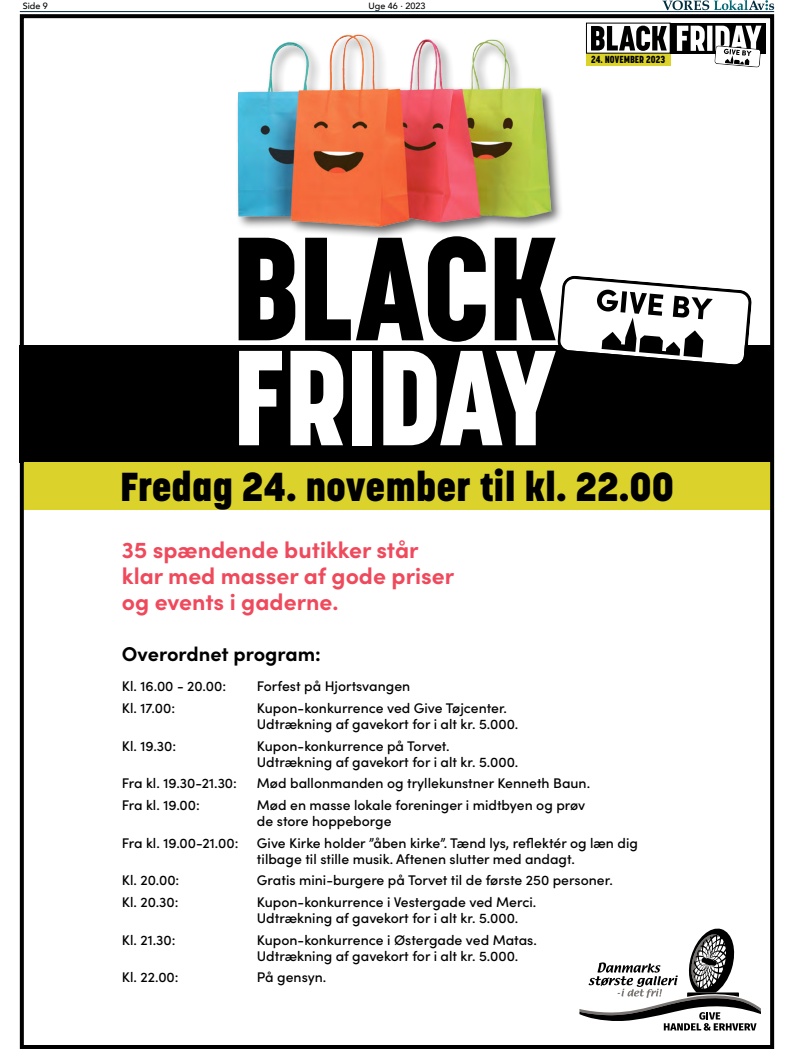
<style>
.page{position:relative;width:794px;height:1049px;background:#fff}
.page>*{position:absolute;margin:0;border:0;box-sizing:border-box;transform-origin:0 0}
.t1{font:800 145.3px "Korolev Condensed";letter-spacing:-.015em;color:#000}
.t2{font:800 133.6px "Korolev Condensed";letter-spacing:-.025em;color:#fff}
.t3{font:800 40px "Korolev";color:#000}
.t4{font:700 23px/26px "Sofia Pro";color:#ef495c}
.t5{font:700 20px "Sofia Pro";color:#000}
.t6{font:500 14px/16px "Sofia Pro";color:#000}
.t7{font:800 10.1px "Korolev Condensed";color:#000}
.t8{font:500 9px "Avenir";color:#000}
</style>
<div class="page">
<hr style="left:20px;top:11px;width:754px;height:1px;background:#002a3e">
<svg style="left:662px;top:0;width:112px;height:10px"></svg>
<div style="left:20px;top:345px;width:754px;height:117px;background:#000"></div>
<div style="left:235px;top:32px;width:329px;height:208px;background:#000;opacity:.6"></div>
<img style="left:235px;top:32px;width:323px;height:207px">
<svg style="left:557px;top:276px;width:195px;height:89px"></svg>
<div style="left:586px;top:54px;width:84px;height:12px;background:#dbd22b"></div>
<svg style="left:670px;top:23px;width:95px;height:31px"></svg>
<svg style="left:591px;top:26px;width:76px;height:25px"></svg>
<svg style="left:677px;top:26px;width:84px;height:42px"></svg>
<svg style="left:579px;top:928px;width:182px;height:102px"></svg>
<div style="left:25px;top:462px;width:749px;height:47px;background:#dbd22b"></div>
<div style="left:20px;top:14px;width:754px;height:1035px;border:4px solid #000"></div>
<p class="t8" style="left:23px;top:-2px;width:27px">Side 9</p>
<p class="t8" style="left:368px;top:-2px;width:58px">Uge 46 · 2023</p>
<p class="t7" style="left:591px;top:53px;width:76px">24. NOVEMBER 2023</p>
<h1 class="t1" style="left:230px;top:199px;width:329px">BLACK</h1>
<h2 class="t2" style="left:231px;top:316px;width:327px">FRIDAY</h2>
<h3 class="t3" style="left:120px;top:462px;width:556px">Fredag 24. november til kl. 22.00</h3>
<h3 class="t4" style="left:122px;top:535px;width:334px">35 spændende butikker står klar med masser af gode priser og events i gaderne.</h3>
<h3 class="t5" style="left:122px;top:639px;width:200px">Overordnet program:</h3>
<p class="t6" style="left:122px;top:677px;width:106px">Kl. 16.00 - 20.00:</p>
<p class="t6" style="left:257px;top:677px;width:155px">Forfest på Hjortsvangen</p>
<p class="t6" style="left:122px;top:699px;width:55px">Kl. 17.00:</p>
<p class="t6" style="left:257px;top:699px;width:263px">Kupon-konkurrence ved Give Tøjcenter.<br>Udtrækning af gavekort for i alt kr. 5.000.</p>
<p class="t6" style="left:122px;top:737px;width:56px">Kl. 19.30:</p>
<p class="t6" style="left:257px;top:737px;width:263px">Kupon-konkurrence på Torvet.<br>Udtrækning af gavekort for i alt kr. 5.000.</p>
<p class="t6" style="left:122px;top:774px;width:117px">Fra kl. 19.30-21.30:</p>
<p class="t6" style="left:257px;top:774px;width:335px">Mød ballonmanden og tryllekunstner Kenneth Baun.</p>
<p class="t6" style="left:122px;top:796px;width:79px">Fra kl. 19.00:</p>
<p class="t6" style="left:257px;top:796px;width:330px">Mød en masse lokale foreninger i midtbyen og prøv de store hoppeborge</p>
<p class="t6" style="left:122px;top:834px;width:118px">Fra kl. 19.00-21.00:</p>
<p class="t6" style="left:257px;top:834px;width:382px">Give Kirke holder ”åben kirke”. Tænd lys, reflektér og læn dig tilbage til stille musik. Aftenen slutter med andagt.</p>
<p class="t6" style="left:122px;top:871px;width:59px">Kl. 20.00:</p>
<p class="t6" style="left:257px;top:871px;width:357px">Gratis mini-burgere på Torvet til de første 250 personer.</p>
<p class="t6" style="left:122px;top:893px;width:58px">Kl. 20.30:</p>
<p class="t6" style="left:257px;top:893px;width:281px">Kupon-konkurrence i Vestergade ved Merci.<br>Udtrækning af gavekort for i alt kr. 5.000.</p>
<p class="t6" style="left:122px;top:931px;width:55px">Kl. 21.30:</p>
<p class="t6" style="left:257px;top:931px;width:281px">Kupon-konkurrence i Østergade ved Matas.<br>Udtrækning af gavekort for i alt kr. 5.000.</p>
<p class="t6" style="left:122px;top:968px;width:58px">Kl. 22.00:</p>
<p class="t6" style="left:257px;top:968px;width:71px">På gensyn.</p>
</div>
